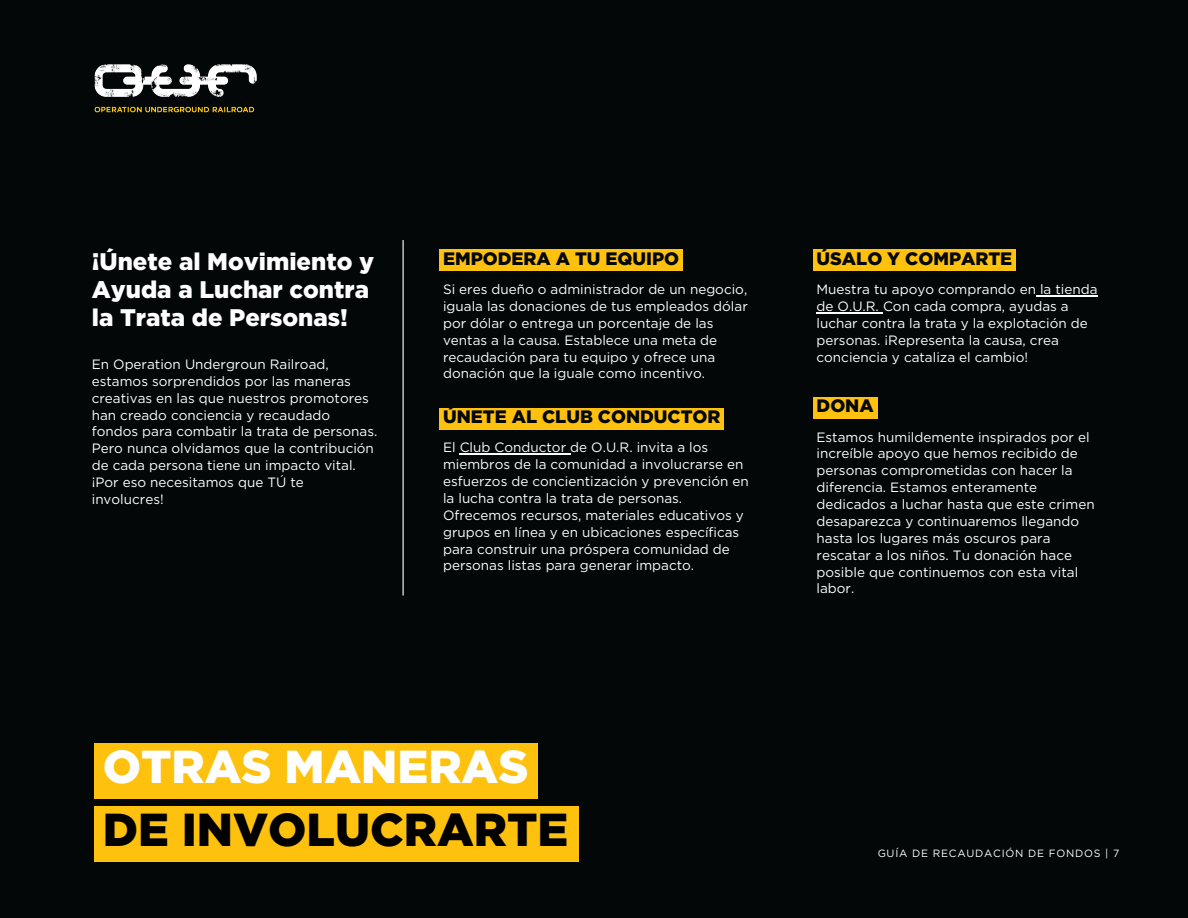
<style>
.page{position:relative;width:1188px;height:918px;background:#030707}
.page>*{position:absolute;margin:0;border:0;box-sizing:border-box;transform-origin:0 0}
.t1{font:900 46.2px "Gotham";color:#000}
.t2{font:900 46.2px "Gotham";color:#fff}
.t3{font:900 24px/28.2px "Gotham";color:#fff}
.t4{font:900 18px "Gotham";color:#030707}
.t5{font:13.5px/16.8px "Gotham";color:#fff}
.t6{font:10.5px "Gotham";letter-spacing:.07em;color:#fff}
</style>
<div class="page">
<hr style="left:460px;top:453px;width:106px;height:2px;background:#fff">
<hr style="left:1036px;top:295px;width:62px;height:1px;background:#fff">
<hr style="left:817px;top:312px;width:66px;height:1px;background:#fff">
<div style="left:439px;top:408px;width:285px;height:21px;background:#fec10d"></div>
<div style="left:439px;top:250px;width:244px;height:21px;background:#fec10d"></div>
<div style="left:813px;top:250px;width:203px;height:21px;background:#fec10d"></div>
<div style="left:813px;top:397px;width:64px;height:22px;background:#fec10d"></div>
<hr style="left:403px;top:240px;width:1px;height:356px;background:#fff">
<div style="left:94px;top:743px;width:443px;height:55px;background:#fec10d"></div>
<div style="left:94px;top:806px;width:485px;height:55px;background:#fec10d"></div>
<img style="left:94px;top:64px;width:163px;height:49px">
<p class="t3" style="left:92px;top:249px;width:284px">¡Únete al Movimiento y<br>Ayuda a Luchar contra la Trata de Personas!</p>
<p class="t5" style="left:92px;top:356px;width:287px">En Operation Undergroun Railroad, estamos sorprendidos por las maneras creativas en las que nuestros promotores han creado conciencia y recaudado fondos para combatir la trata de personas.<br>Pero nunca olvidamos que la contribución de cada persona tiene un impacto vital. ¡Por eso necesitamos que TÚ te involucres!</p>
<p class="t4" style="left:443px;top:251px;width:238px">EMPODERA A TU EQUIPO</p>
<p class="t4" style="left:817px;top:251px;width:197px">ÚSALO Y COMPARTE</p>
<p class="t5" style="left:443px;top:282px;width:306px">Si eres dueño o administrador de un negocio, iguala las donaciones de tus empleados dólar por dólar o entrega un porcentaje de las ventas a la causa. Establece una meta de recaudación para tu equipo y ofrece una donación que la iguale como incentivo.</p>
<p class="t5" style="left:817px;top:282px;width:283px">Muestra tu apoyo comprando en la tienda de O.U.R. Con cada compra, ayudas a luchar contra la trata y la explotación de personas. ¡Representa la causa, crea conciencia y cataliza el cambio!</p>
<p class="t4" style="left:443px;top:409px;width:279px">ÚNETE AL CLUB CONDUCTOR</p>
<p class="t5" style="left:443px;top:440px;width:307px">El Club Conductor de O.U.R. invita a los miembros de la comunidad a involucrarse en esfuerzos de concientización y prevención en la lucha contra la trata de personas.<br>Ofrecemos recursos, materiales educativos y grupos en línea y en ubicaciones específicas para construir una próspera comunidad de personas listas para generar impacto.</p>
<p class="t4" style="left:817px;top:398px;width:59px">DONA</p>
<p class="t5" style="left:817px;top:429px;width:280px">Estamos humildemente inspirados por el increíble apoyo que hemos recibido de personas comprometidas con hacer la diferencia. Estamos enteramente dedicados a luchar hasta que este crimen desaparezca y continuaremos llegando hasta los lugares más oscuros para rescatar a los niños. Tu donación hace posible que continuemos con esta vital labor.</p>
<p class="t2" style="left:103px;top:746px;width:427px">OTRAS MANERAS</p>
<p class="t1" style="left:103px;top:809px;width:467px">DE INVOLUCRARTE</p>
<p class="t6" style="left:878px;top:849px;width:243px">GUÍA DE RECAUDACIÓN DE FONDOS | 7</p>
</div>
